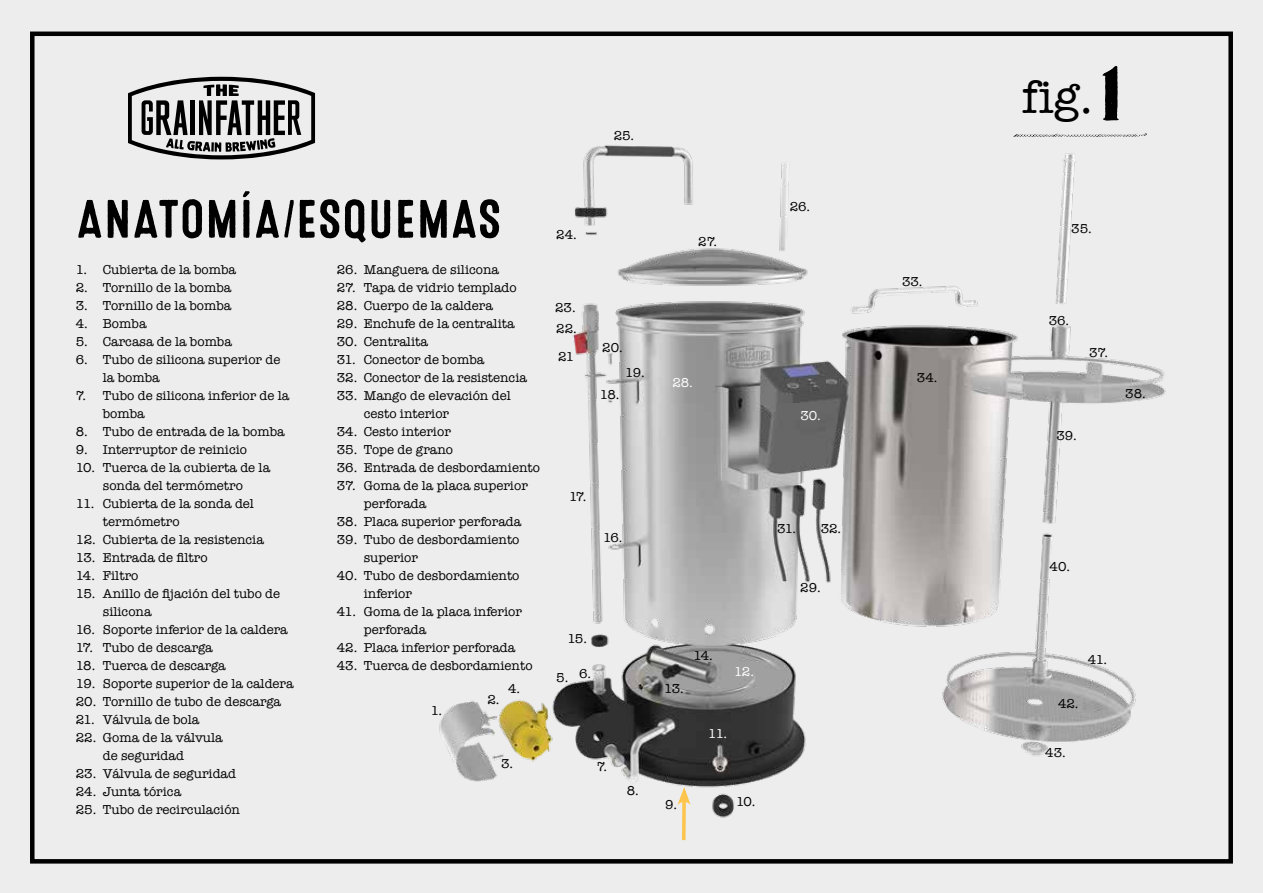
<style>
.page{position:relative;width:1263px;height:893px;background:#ededee}
.page>*{position:absolute;margin:0;border:0;box-sizing:border-box;transform-origin:0 0}
.t1{font:54px "Microbrew One";color:#000}
.t2{font:48px "American Typewriter";color:#000}
.t3{font:13.2px/18px "American Typewriter";color:#000}
.t4{font:13.2px "American Typewriter";letter-spacing:-.02em;color:#fff}
</style>
<div class="page">
<div style="left:30px;top:32px;width:1203px;height:832px;border:4px solid #000"></div>
<img style="left:439px;top:120px;width:727px;height:698px">
<svg style="left:682px;top:805px;width:4px;height:35px"></svg>
<svg style="left:677px;top:787px;width:14px;height:18px"></svg>
<svg style="left:1013px;top:133px;width:134px;height:4px"></svg>
<svg style="left:128px;top:77px;width:187px;height:82px"></svg>
<svg style="left:1102px;top:66px;width:16px;height:54px"></svg>
<p class="t3" style="left:614px;top:126px;width:22px">25.</p>
<h1 class="t1" style="left:76px;top:188px;width:427px">ANATOMÍA/ESQUEMAS</h1>
<p class="t3" style="left:76px;top:260px;width:162px">1. Cubierta de la bomba</p>
<p class="t3" style="left:76px;top:278px;width:157px">2. Tornillo de la bomba</p>
<p class="t3" style="left:76px;top:296px;width:157px">3. Tornillo de la bomba</p>
<p class="t3" style="left:76px;top:314px;width:72px">4. Bomba</p>
<p class="t3" style="left:76px;top:332px;width:158px">5. Carcasa de la bomba</p>
<p class="t3" style="left:103px;top:350px;width:179px;text-indent:-27px">6. Tubo de silicona superior de la bomba</p>
<p class="t3" style="left:103px;top:386px;width:188px;text-indent:-27px">7. Tubo de silicona inferior de la bomba</p>
<p class="t3" style="left:76px;top:422px;width:210px">8. Tubo de entrada de la bomba</p>
<p class="t3" style="left:76px;top:440px;width:173px">9. Interruptor de reinicio</p>
<p class="t3" style="left:76px;top:458px;width:196px;text-align:center">10. Tuerca de la cubierta de la sonda del termómetro</p>
<p class="t3" style="left:103px;top:494px;width:153px;text-indent:-27px">11. Cubierta de la sonda del termómetro</p>
<p class="t3" style="left:76px;top:530px;width:189px">12. Cubierta de la resistencia</p>
<p class="t3" style="left:76px;top:548px;width:133px">13. Entrada de filtro</p>
<p class="t3" style="left:76px;top:566px;width:64px">14. Filtro</p>
<p class="t3" style="left:103px;top:584px;width:179px;text-indent:-27px">15. Anillo de fijación del tubo de silicona</p>
<p class="t3" style="left:76px;top:620px;width:213px">16. Soporte inferior de la caldera</p>
<p class="t3" style="left:76px;top:638px;width:138px">17. Tubo de descarga</p>
<p class="t3" style="left:76px;top:656px;width:151px">18. Tuerca de descarga</p>
<p class="t3" style="left:76px;top:674px;width:219px">19. Soporte superior de la caldera</p>
<p class="t3" style="left:76px;top:692px;width:207px">20. Tornillo de tubo de descarga</p>
<p class="t3" style="left:76px;top:710px;width:125px">21. Válvula de bola</p>
<p class="t3" style="left:103px;top:728px;width:121px;text-indent:-27px">22. Goma de la válvula de seguridad</p>
<p class="t3" style="left:76px;top:764px;width:162px">23. Válvula de seguridad</p>
<p class="t3" style="left:76px;top:782px;width:107px">24. Junta tórica</p>
<p class="t3" style="left:76px;top:800px;width:166px">25. Tubo de recirculación</p>
<p class="t3" style="left:337px;top:260px;width:164px">26. Manguera de silicona</p>
<p class="t3" style="left:337px;top:278px;width:181px">27. Tapa de vidrio templado</p>
<p class="t3" style="left:337px;top:296px;width:158px">28. Cuerpo de la caldera</p>
<p class="t3" style="left:337px;top:314px;width:179px">29. Enchufe de la centralita</p>
<p class="t3" style="left:337px;top:332px;width:93px">30. Centralita</p>
<p class="t3" style="left:337px;top:350px;width:149px">31. Conector de bomba</p>
<p class="t3" style="left:337px;top:368px;width:192px">32. Conector de la resistencia</p>
<p class="t3" style="left:364px;top:386px;width:148px;text-indent:-27px">33. Mango de elevación del cesto interior</p>
<p class="t3" style="left:337px;top:422px;width:116px">34. Cesto interior</p>
<p class="t3" style="left:337px;top:440px;width:118px">35. Tope de grano</p>
<p class="t3" style="left:337px;top:458px;width:205px">36. Entrada de desbordamiento</p>
<p class="t3" style="left:364px;top:476px;width:166px;text-indent:-27px">37. Goma de la placa superior perforada</p>
<p class="t3" style="left:337px;top:512px;width:186px">38. Placa superior perforada</p>
<p class="t3" style="left:364px;top:530px;width:157px;text-indent:-27px">39. Tubo de desbordamiento superior</p>
<p class="t3" style="left:364px;top:566px;width:157px;text-indent:-27px">40. Tubo de desbordamiento inferior</p>
<p class="t3" style="left:364px;top:602px;width:160px;text-indent:-27px">41. Goma de la placa inferior perforada</p>
<p class="t3" style="left:337px;top:638px;width:180px">42. Placa inferior perforada</p>
<p class="t3" style="left:337px;top:656px;width:197px">43. Tuerca de desbordamiento</p>
<p class="t3" style="left:431px;top:701px;width:13px">1.</p>
<p class="t3" style="left:487px;top:690px;width:14px">2.</p>
<p class="t3" style="left:508px;top:679px;width:14px">4.</p>
<p class="t3" style="left:501px;top:754px;width:14px">3.</p>
<p class="t3" style="left:556px;top:225px;width:22px">24.</p>
<p class="t3" style="left:555px;top:298px;width:22px">23.</p>
<p class="t3" style="left:556px;top:319px;width:22px">22.</p>
<p class="t3" style="left:558px;top:347px;width:18px">21</p>
<p class="t3" style="left:602px;top:338px;width:22px">20.</p>
<p class="t3" style="left:600px;top:385px;width:21px">18.</p>
<p class="t3" style="left:625px;top:363px;width:21px">19.</p>
<p class="t3" style="left:569px;top:487px;width:19px">17.</p>
<p class="t3" style="left:603px;top:528px;width:21px">16.</p>
<p class="t3" style="left:567px;top:629px;width:21px">15.</p>
<p class="t3" style="left:556px;top:666px;width:36px">5. 6.</p>
<p class="t3" style="left:597px;top:757px;width:12px">7.</p>
<p class="t3" style="left:627px;top:782px;width:14px">8.</p>
<p class="t3" style="left:698px;top:232px;width:20px">27.</p>
<p class="t4" style="left:672px;top:372px;width:22px">28.</p>
<p class="t3" style="left:664px;top:679px;width:21px">13.</p>
<p class="t3" style="left:694px;top:646px;width:21px">14.</p>
<p class="t4" style="left:734px;top:662px;width:21px">12.</p>
<p class="t4" style="left:708px;top:724px;width:20px">11.</p>
<p class="t3" style="left:665px;top:795px;width:14px">9.</p>
<p class="t3" style="left:736px;top:792px;width:21px">10.</p>
<p class="t3" style="left:790px;top:197px;width:22px">26.</p>
<p class="t4" style="left:800px;top:406px;width:22px">30.</p>
<p class="t3" style="left:777px;top:519px;width:20px">31.</p>
<p class="t3" style="left:821px;top:519px;width:22px">32.</p>
<p class="t3" style="left:800px;top:578px;width:22px">29.</p>
<p class="t3" style="left:902px;top:272px;width:22px">33.</p>
<p class="t3" style="left:917px;top:368px;width:22px">34.</p>
<h2 class="t2" style="left:1022px;top:60px;width:73px">fig.</h2>
<p class="t3" style="left:1071px;top:219px;width:22px">35.</p>
<p class="t3" style="left:1049px;top:311px;width:22px">36.</p>
<p class="t3" style="left:1089px;top:343px;width:20px">37.</p>
<p class="t3" style="left:1056px;top:426px;width:22px">39.</p>
<p class="t3" style="left:1125px;top:384px;width:22px">38.</p>
<p class="t3" style="left:1049px;top:557px;width:22px">40.</p>
<p class="t3" style="left:1088px;top:650px;width:21px">41.</p>
<p class="t3" style="left:1058px;top:695px;width:22px">42.</p>
<p class="t3" style="left:1045px;top:743px;width:22px">43.</p>
</div>
